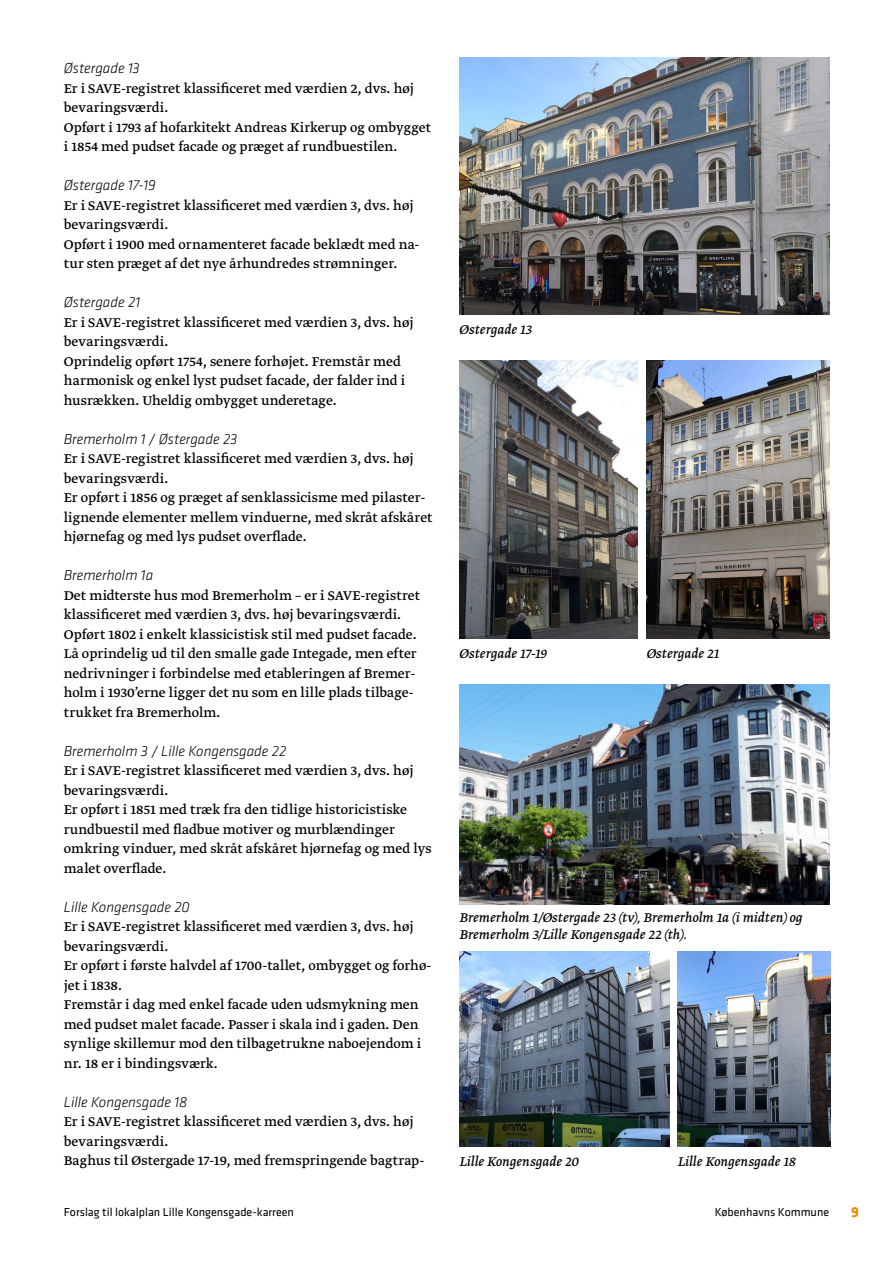
<style>
.page{position:relative;width:893px;height:1263px;background:#fff}
.page>*{position:absolute;margin:0;border:0;box-sizing:border-box;transform-origin:0 0}
.t1{font:15px/19.5px "Greta Text";letter-spacing:.005em;color:#000}
.t2{font:italic 15px/16.5px "Greta Text";letter-spacing:.005em;color:#000}
.t3{font:italic 300 15px "Klavika";letter-spacing:-.005em;color:#000}
.t4{font:700 15px "Klavika";color:#f18700}
.t5{font:12px "Klavika";color:#000}
</style>
<div class="page">
<img style="left:459px;top:57px;width:370px;height:258px">
<img style="left:459px;top:361px;width:179px;height:277px">
<img style="left:646px;top:361px;width:183px;height:277px">
<img style="left:459px;top:685px;width:370px;height:220px">
<img style="left:677px;top:951px;width:153px;height:196px">
<img style="left:459px;top:951px;width:210px;height:196px">
<p class="t3" style="left:64px;top:62px;width:77px">Østergade 13</p>
<p class="t1" style="left:64px;top:79px;width:369px">Er i SAVE-registret klassificeret med værdien 2, dvs. høj bevaringsværdi.<br>Opført i 1793 af hofarkitekt Andreas Kirkerup og ombygget i 1854 med pudset facade og præget af rundbuestilen.</p>
<p class="t3" style="left:64px;top:179px;width:94px">Østergade 17-19</p>
<p class="t1" style="left:64px;top:196px;width:357px">Er i SAVE-registret klassificeret med værdien 3, dvs. høj bevaringsværdi.<br>Opført i 1900 med ornamenteret facade beklædt med na&shy;tur sten præget af det nye århundredes strømninger.</p>
<p class="t3" style="left:64px;top:296px;width:78px">Østergade 21</p>
<p class="t1" style="left:64px;top:313px;width:351px">Er i SAVE-registret klassificeret med værdien 3, dvs. høj bevaringsværdi.<br>Oprindelig opført 1754, senere forhøjet. Fremstår med harmonisk og enkel lyst pudset facade, der falder ind i husrækken. Uheldig ombygget underetage.</p>
<p class="t3" style="left:64px;top:433px;width:175px">Bremerholm 1 / Østergade 23</p>
<p class="t1" style="left:64px;top:450px;width:370px">Er i SAVE-registret klassificeret med værdien 3, dvs. høj bevaringsværdi.<br>Er opført i 1856 og præget af senklassicisme med pilaster&shy;lignende elementer mellem vinduerne, med skråt afskåret hjørnefag og med lys pudset overflade.</p>
<p class="t3" style="left:64px;top:569px;width:91px">Bremerholm 1a</p>
<p class="t1" style="left:64px;top:586px;width:358px">Det midterste hus mod Bremerholm – er i SAVE-registret klassificeret med værdien 3, dvs. høj bevaringsværdi.<br>Opført 1802 i enkelt klassicistisk stil med pudset facade.<br>Lå oprindelig ud til den smalle gade Integade, men efter nedrivninger i forbindelse med etableringen af Bremer&shy;holm i 1930’erne ligger det nu som en lille plads tilbage&shy;trukket fra Bremerholm.</p>
<p class="t3" style="left:64px;top:745px;width:224px">Bremerholm 3 / Lille Kongensgade 22</p>
<p class="t1" style="left:64px;top:762px;width:369px">Er i SAVE-registret klassificeret med værdien 3, dvs. høj bevaringsværdi.<br>Er opført i 1851 med træk fra den tidlige historicistiske rundbuestil med fladbue motiver og murblændinger omkring vinduer, med skråt afskåret hjørnefag og med lys malet overflade.</p>
<p class="t3" style="left:64px;top:901px;width:128px">Lille Kongensgade 20</p>
<p class="t1" style="left:64px;top:918px;width:369px">Er i SAVE-registret klassificeret med værdien 3, dvs. høj bevaringsværdi.<br>Er opført i første halvdel af 1700-tallet, ombygget og forhø&shy;jet i 1838.<br>Fremstår i dag med enkel facade uden udsmykning men med pudset malet facade. Passer i skala ind i gaden. Den synlige skillemur mod den tilbagetrukne naboejendom i nr. 18 er i bindingsværk.</p>
<p class="t3" style="left:64px;top:1096px;width:125px">Lille Kongensgade 18</p>
<p class="t1" style="left:64px;top:1113px;width:362px">Er i SAVE-registret klassificeret med værdien 3, dvs. høj bevaringsværdi.<br>Baghus til Østergade 17-19, med fremspringende bagtrap-</p>
<p class="t2" style="left:459px;top:322px;width:74px">Østergade 13</p>
<p class="t2" style="left:459px;top:646px;width:89px">Østergade 17-19</p>
<p class="t2" style="left:646px;top:646px;width:74px">Østergade 21</p>
<p class="t2" style="left:459px;top:910px;width:345px">Bremerholm 1/Østergade 23 (tv), Bremerholm 1a (i midten) og<br>Bremerholm 3/Lille Kongensgade 22 (th).</p>
<p class="t2" style="left:459px;top:1154px;width:121px">Lille Kongensgade 20</p>
<p class="t2" style="left:677px;top:1154px;width:120px">Lille Kongensgade 18</p>
<p class="t5" style="left:64px;top:1207px;width:232px">Forslag til lokalplan Lille Kongensgade-karreen</p>
<p class="t5" style="left:715px;top:1207px;width:116px">Københavns Kommune</p>
<p class="t4" style="left:851px;top:1206px;width:9px">9</p>
</div>
